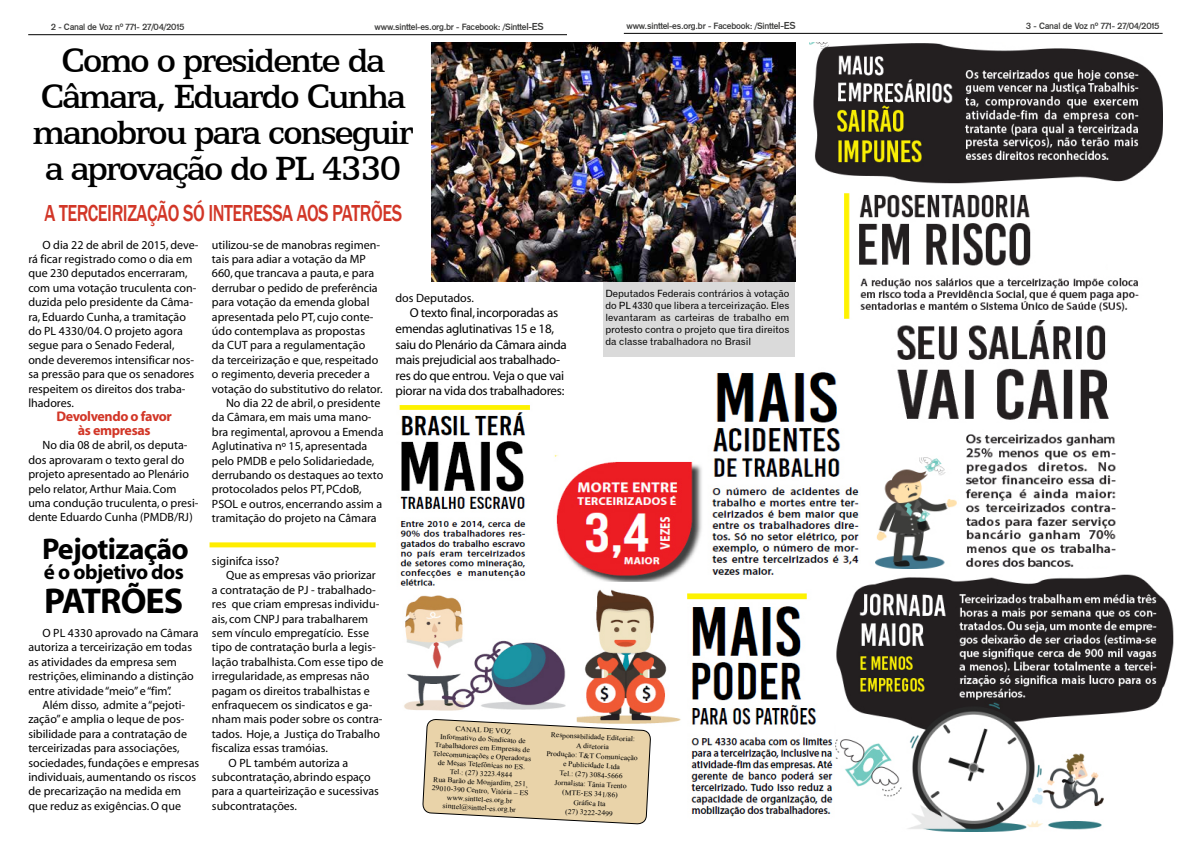
<style>
.page{position:relative;width:1191px;height:842px;background:#fff}
.page>*{position:absolute;margin:0;border:0;box-sizing:border-box;transform-origin:0 0}
.t1{font:500 38px/36px "Egyptian 505 BT";letter-spacing:-.05em;color:#000;text-align:center}
.t2{font:700 36px "Myriad";letter-spacing:-.025em;color:#000}
.t3{font:700 30px "Myriad";letter-spacing:-.025em;color:#000}
.t4{font:500 23.8px "Franklin Gothic";letter-spacing:-.025em;color:#d23627;scale:.77 1}
.t5{font:700 21px "Myriad";letter-spacing:-.025em;color:#000}
.t6{font:700 14px/14px "Myriad";letter-spacing:-.025em;color:#d23627;text-align:center}
.t7{font:13px/15.6px "Myriad";letter-spacing:-.02em;color:#000}
.t8{font:12px/14.4px "Myriad";color:#000}
.t9{font:10px/12px "Gothic 720 BT Roman B";color:#000;text-align:justify}
.t10{font:9px "Gothic 725 BT Bold A";letter-spacing:-.025em;color:#3c3c3b}
.t11{font:7.2px/8.6px "Times New Roman";color:#000;text-align:center;scale:1.06 1}
.s1{font-size:10px}
</style>
<div class="page">
<img style="left:835px;top:574px;width:339px;height:257px">
<img style="left:399px;top:405px;width:167px;height:306px">
<div style="left:603px;top:281px;width:192px;height:76px;background:#dadada"></div>
<img style="left:577px;top:589px;width:256px;height:228px">
<img style="left:554px;top:372px;width:311px;height:210px">
<hr style="left:28px;top:34px;width:539px;height:1px;background:#000">
<svg style="left:422px;top:719px;width:229px;height:105px;background:#e4d1ad"></svg>
<img style="left:432px;top:43px;width:363px;height:238px">
<hr style="left:624px;top:33px;width:538px;height:1px;background:#000">
<img style="left:809px;top:43px;width:353px;height:141px">
<img style="left:844px;top:193px;width:295px;height:126px">
<img style="left:861px;top:321px;width:255px;height:248px">
<div style="left:209px;top:542px;width:167px;height:5px;background:#ffed00"></div>
<div style="left:602px;top:271px;width:11px;height:10px;border:1px solid #000"></div>
<p class="t10" style="left:51px;top:22px;width:135px">2 - Canal de Voz nº 771- 27/04/2015</p>
<p class="t10" style="left:374px;top:22px;width:171px">www.sinttel-es.org.br - Facebook: /Sintte<span class="s1">l-ES</span></p>
<h1 class="t1" style="left:33px;top:41px;width:382px">Como o presidente da<br>Câmara, Eduardo Cunha manobrou para conseguir a aprovação do PL 4330</h1>
<h3 class="t4" style="left:44px;top:198px;width:466px">A TERCEIRIZAÇÃO SÓ INTERESSA AOS PATRÕES</h3>
<p class="t8" style="left:28px;top:238px;width:172px;text-indent:14px">O dia 22 de abril de 2015, deve&shy;rá ficar registrado como o dia em que 230 deputados encerraram, com uma votação truculenta con&shy;duzida pelo presidente da Câma&shy;ra, Eduardo Cunha, a tramitação do PL 4330/04. O projeto agora segue para o Senado Federal, onde deveremos intensificar nos&shy;sa pressão para que os senadores respeitem os direitos dos traba&shy;lhadores.</p>
<p class="t6" style="left:56px;top:410px;width:117px">Devolvendo o favor às empresas</p>
<p class="t8" style="left:28px;top:439px;width:172px;text-indent:14px">No dia 08 de abril, os deputa&shy;dos aprovaram o texto geral do projeto apresentado ao Plenário pelo relator, Arthur Maia. Com uma condução truculenta, o presi&shy;dente Eduardo Cunha (PMDB/RJ)</p>
<p class="t8" style="left:212px;top:238px;width:170px">utilizou-se de manobras regimen-</p>
<p class="t8" style="left:212px;top:252px;width:155px">tais para adiar a votação da MP</p>
<p class="t8" style="left:212px;top:267px;width:164px">660, que trancava a pauta, e para</p>
<p class="t8" style="left:212px;top:281px;width:167px">derrubar o pedido de preferência</p>
<p class="t8" style="left:212px;top:295px;width:159px">para votação da emenda global</p>
<p class="t8" style="left:212px;top:310px;width:163px">apresentada pelo PT, cujo conte-</p>
<p class="t8" style="left:212px;top:324px;width:155px">údo contemplava as propostas</p>
<p class="t8" style="left:212px;top:339px;width:155px">da CUT para a regulamentação</p>
<p class="t8" style="left:212px;top:353px;width:168px">da terceirização e que, respeitado</p>
<p class="t8" style="left:212px;top:367px;width:160px">o regimento, deveria preceder a</p>
<p class="t8" style="left:212px;top:382px;width:172px">votação do substitutivo do relator.</p>
<p class="t8" style="left:226px;top:396px;width:156px">No dia 22 de abril, o presidente</p>
<p class="t8" style="left:212px;top:411px;width:161px">da Câmara, em mais uma mano-</p>
<p class="t8" style="left:212px;top:425px;width:173px">bra regimental, aprovou a Emenda</p>
<p class="t8" style="left:212px;top:439px;width:157px">Aglutinativa nº 15, apresentada</p>
<p class="t8" style="left:212px;top:454px;width:164px">pelo PMDB e pelo Solidariedade,</p>
<p class="t8" style="left:212px;top:468px;width:173px">derrubando os destaques ao texto</p>
<p class="t8" style="left:212px;top:483px;width:151px">protocolados pelos PT, PCdoB,</p>
<p class="t8" style="left:212px;top:497px;width:172px">PSOL e outros, encerrando assim a</p>
<p class="t8" style="left:212px;top:511px;width:166px">tramitação do projeto na Câmara</p>
<p class="t8" style="left:395px;top:291px;width:80px">dos Deputados.</p>
<p class="t7" style="left:395px;top:306px;width:173px;text-indent:14px">O texto final, incorporadas as emendas aglutinativas 15 e 18, saiu do Plenário da Câmara ainda mais prejudicial aos trabalhado&shy;res do que entrou. Veja o que vai piorar na vida dos trabalhadores:</p>
<p class="t10" style="left:626px;top:21px;width:171px">www.sinttel-es.org.br - Facebook: /Sintte<span class="s1">l-ES</span></p>
<p class="t10" style="left:1026px;top:21px;width:135px">3 - Canal de Voz nº 771- 27/04/2015</p>
<p class="t9" style="left:605px;top:288px;width:186px">Deputados Federais contrários à votação do PL 4330 que libera a terceirização. Eles levantaram as carteiras de trabalho em protesto contra o projeto que tira direitos da classe trabalhadora no Brasil</p>
<h3 class="t3" style="left:42px;top:533px;width:148px">Pejotização</h3>
<h3 class="t5" style="left:44px;top:561px;width:141px">é o objetivo dos</h3>
<h2 class="t2" style="left:44px;top:582px;width:141px">PATRÕES</h2>
<p class="t8" style="left:28px;top:626px;width:172px;text-indent:14px">O PL 4330 aprovado na Câmara autoriza a terceirização em todas as atividades da empresa sem restrições, eliminando a distinção entre atividade “meio” e “fim”.</p>
<p class="t8" style="left:28px;top:698px;width:172px;text-indent:14px">Além disso, admite a “pejoti&shy;zação” e amplia o leque de pos&shy;sibilidade para a contratação de terceirizadas para associações, sociedades, fundações e empresas individuais, aumentando os riscos de precarização na medida em que reduz as exigências. O que</p>
<p class="t8" style="left:212px;top:554px;width:69px">siginifca isso?</p>
<p class="t8" style="left:226px;top:569px;width:151px">Que as empresas vão priorizar</p>
<p class="t8" style="left:212px;top:583px;width:165px">a contratação de PJ - trabalhado-</p>
<p class="t8" style="left:212px;top:597px;width:169px">res que criam empresas individu-</p>
<p class="t8" style="left:212px;top:612px;width:158px">ais, com CNPJ para trabalharem</p>
<p class="t8" style="left:212px;top:626px;width:159px">sem vínculo empregatício. Esse</p>
<p class="t8" style="left:212px;top:641px;width:165px">tipo de contratação burla a legis-</p>
<p class="t8" style="left:212px;top:655px;width:173px">lação trabalhista. Com esse tipo de</p>
<p class="t8" style="left:212px;top:669px;width:159px">irregularidade, as empresas não</p>
<p class="t8" style="left:212px;top:684px;width:159px">pagam os direitos trabalhistas e</p>
<p class="t8" style="left:212px;top:698px;width:162px">enfraquecem os sindicatos e ga-</p>
<p class="t8" style="left:212px;top:713px;width:172px">nham mais poder sobre os contra-</p>
<p class="t8" style="left:212px;top:727px;width:170px">tados. Hoje, a Justiça do Trabalho</p>
<p class="t8" style="left:212px;top:741px;width:117px">fiscaliza essas tramóias.</p>
<p class="t8" style="left:229px;top:756px;width:121px">O PL também autoriza a</p>
<p class="t8" style="left:212px;top:770px;width:160px">subcontratação, abrindo espaço</p>
<p class="t8" style="left:212px;top:785px;width:168px">para a quarteirização e sucessivas</p>
<p class="t8" style="left:212px;top:799px;width:87px">subcontratações.</p>
<p class="t11" style="left:434px;top:723px;width:94px;rotate:3deg">CANAL DE VOZ<br>Informativo do Sindicato de<br>Trabalhadores em Empresas de<br>Telecomunicações e Operadoras de Mesas Telefônicas no ES.<br>Tel.: (27) 3223.4844<br>Rua Barão de Monjardim, 251,<br>29010-390 Centro, Vitória – ES www.sinttel-es.org.br sinttel@sinttel-es.org.br</p>
<p class="t11" style="left:548px;top:729px;width:88px;line-height:9.5px;rotate:3deg">Responsabilidade Editorial:<br>A diretoria<br>Produção: T&amp;T Comunicação e Publicidade Ltda<br>Tel.: (27) 3084-5666<br>Jornalista: Tânia Trento (MTE-ES 341/86)<br>Gráfica Ita<br>(27) 3222-2499</p>
</div>
